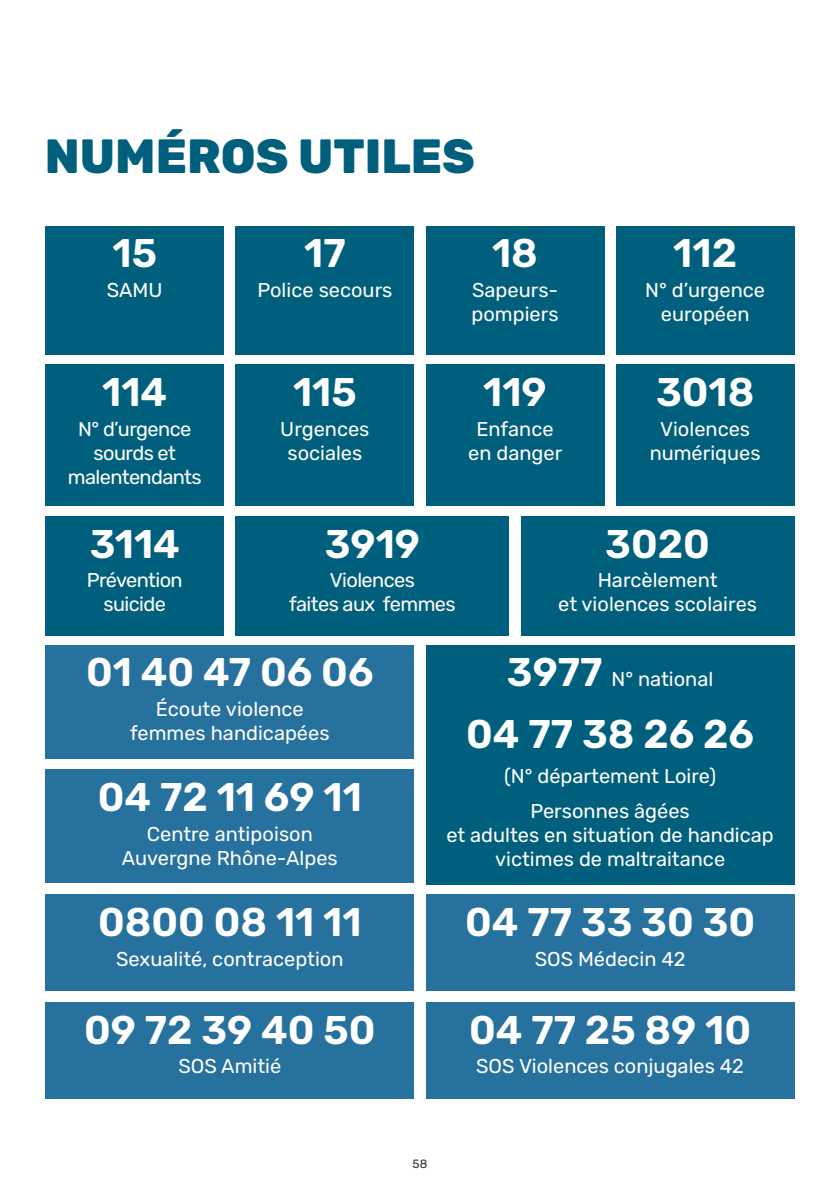
<style>
.page{position:relative;width:840px;height:1191px;background:#fff}
.page>*{position:absolute;margin:0;border:0;box-sizing:border-box;transform-origin:0 0}
.t1{font:800 48px "Rubik";color:#005f7c}
.t2{font:600 40px "Rubik";color:#fff}
.t3{font:20px/24px "Rubik";color:#fff;text-align:center}
.t4{font:20px/24px "Rubik";letter-spacing:-.03em;color:#fff;text-align:center}
.t5{font:12px "Rubik";color:#312f30}
.s1{font-weight:600;font-size:40px}
</style>
<div class="page">
<div style="left:45px;top:226px;width:179px;height:129px;background:#005f7c"></div>
<div style="left:45px;top:364px;width:179px;height:142px;background:#005f7c"></div>
<div style="left:520px;top:516px;width:274px;height:119px;background:#005f7c"></div>
<div style="left:45px;top:645px;width:369px;height:113px;background:#26719d"></div>
<div style="left:45px;top:769px;width:369px;height:114px;background:#26719d"></div>
<div style="left:45px;top:894px;width:369px;height:97px;background:#26719d"></div>
<div style="left:45px;top:1002px;width:369px;height:96px;background:#26719d"></div>
<div style="left:425px;top:894px;width:369px;height:97px;background:#26719d"></div>
<div style="left:425px;top:1002px;width:369px;height:96px;background:#26719d"></div>
<div style="left:425px;top:645px;width:369px;height:239px;background:#005f7c"></div>
<div style="left:45px;top:516px;width:179px;height:119px;background:#005f7c"></div>
<div style="left:235px;top:516px;width:274px;height:119px;background:#005f7c"></div>
<div style="left:235px;top:226px;width:179px;height:129px;background:#005f7c"></div>
<div style="left:235px;top:364px;width:179px;height:142px;background:#005f7c"></div>
<div style="left:425px;top:226px;width:179px;height:129px;background:#005f7c"></div>
<div style="left:425px;top:364px;width:179px;height:142px;background:#005f7c"></div>
<div style="left:615px;top:226px;width:179px;height:129px;background:#005f7c"></div>
<div style="left:615px;top:364px;width:179px;height:142px;background:#005f7c"></div>
<h1 class="t1" style="left:45px;top:129px;width:431px">NUMÉROS UTILES</h1>
<h2 class="t2" style="left:112px;top:231px;width:46px">15</h2>
<p class="t3" style="left:107px;top:278px;width:57px">SAMU</p>
<h2 class="t2" style="left:102px;top:370px;width:67px">114</h2>
<p class="t4" style="left:68px;top:417px;width:135px">N° d’urgence sourds et malentendants</p>
<h2 class="t2" style="left:304px;top:231px;width:43px">17</h2>
<p class="t3" style="left:257px;top:278px;width:137px">Police secours</p>
<h2 class="t2" style="left:293px;top:370px;width:65px">115</h2>
<p class="t3" style="left:280px;top:417px;width:91px">Urgences sociales</p>
<h2 class="t2" style="left:492px;top:231px;width:47px">18</h2>
<p class="t3" style="left:471px;top:278px;width:88px;text-align:left">Sapeurs&shy;pompiers</p>
<h2 class="t2" style="left:483px;top:370px;width:65px">119</h2>
<p class="t3" style="left:468px;top:417px;width:96px">Enfance en danger</p>
<h2 class="t2" style="left:673px;top:231px;width:65px">112</h2>
<p class="t3" style="left:645px;top:278px;width:121px">N° d’urgence européen</p>
<h2 class="t2" style="left:655px;top:370px;width:100px">3018</h2>
<p class="t3" style="left:649px;top:417px;width:112px">Violences numériques</p>
<h2 class="t2" style="left:90px;top:521px;width:92px">3114</h2>
<p class="t4" style="left:87px;top:569px;width:97px">Prévention suicide</p>
<h2 class="t2" style="left:324px;top:521px;width:97px">3919</h2>
<p class="t4" style="left:289px;top:569px;width:168px">Violences<br>faites aux femmes</p>
<h2 class="t2" style="left:605px;top:521px;width:106px">3020</h2>
<p class="t3" style="left:558px;top:569px;width:200px">Harcèlement<br>et violences scolaires</p>
<h2 class="t2" style="left:86px;top:650px;width:289px">01 40 47 06 06</h2>
<p class="t3" style="left:130px;top:697px;width:201px">Écoute violence femmes handicapées</p>
<h2 class="t2" style="left:98px;top:775px;width:265px">04 72 11 69 11</h2>
<p class="t3" style="left:122px;top:822px;width:217px">Centre antipoison<br>Auvergne Rhône-Alpes</p>
<h2 class="t2" style="left:98px;top:899px;width:265px">0800 08 11 11</h2>
<p class="t3" style="left:116px;top:947px;width:229px">Sexualité, contraception</p>
<h2 class="t2" style="left:84px;top:1007px;width:293px">09 72 39 40 50</h2>
<p class="t3" style="left:178px;top:1055px;width:104px">SOS Amitié</p>
<p class="t3" style="left:506px;top:668px;width:208px"><span class="s1">3977</span> N° national</p>
<h2 class="t2" style="left:466px;top:711px;width:289px">04 77 38 26 26</h2>
<p class="t3" style="left:504px;top:759px;width:213px;line-height:35.4px">(N° département Loire)<br>Personnes âgées</p>
<p class="t3" style="left:446px;top:824px;width:329px">et adultes en situation de handicap victimes de maltraitance</p>
<h2 class="t2" style="left:465px;top:899px;width:291px">04 77 33 30 30</h2>
<p class="t3" style="left:534px;top:947px;width:152px">SOS Médecin 42</p>
<h2 class="t2" style="left:469px;top:1007px;width:283px">04 77 25 89 10</h2>
<p class="t3" style="left:476px;top:1055px;width:269px">SOS Violences conjugales 42</p>
<p class="t5" style="left:412px;top:1157px;width:16px">58</p>
</div>
